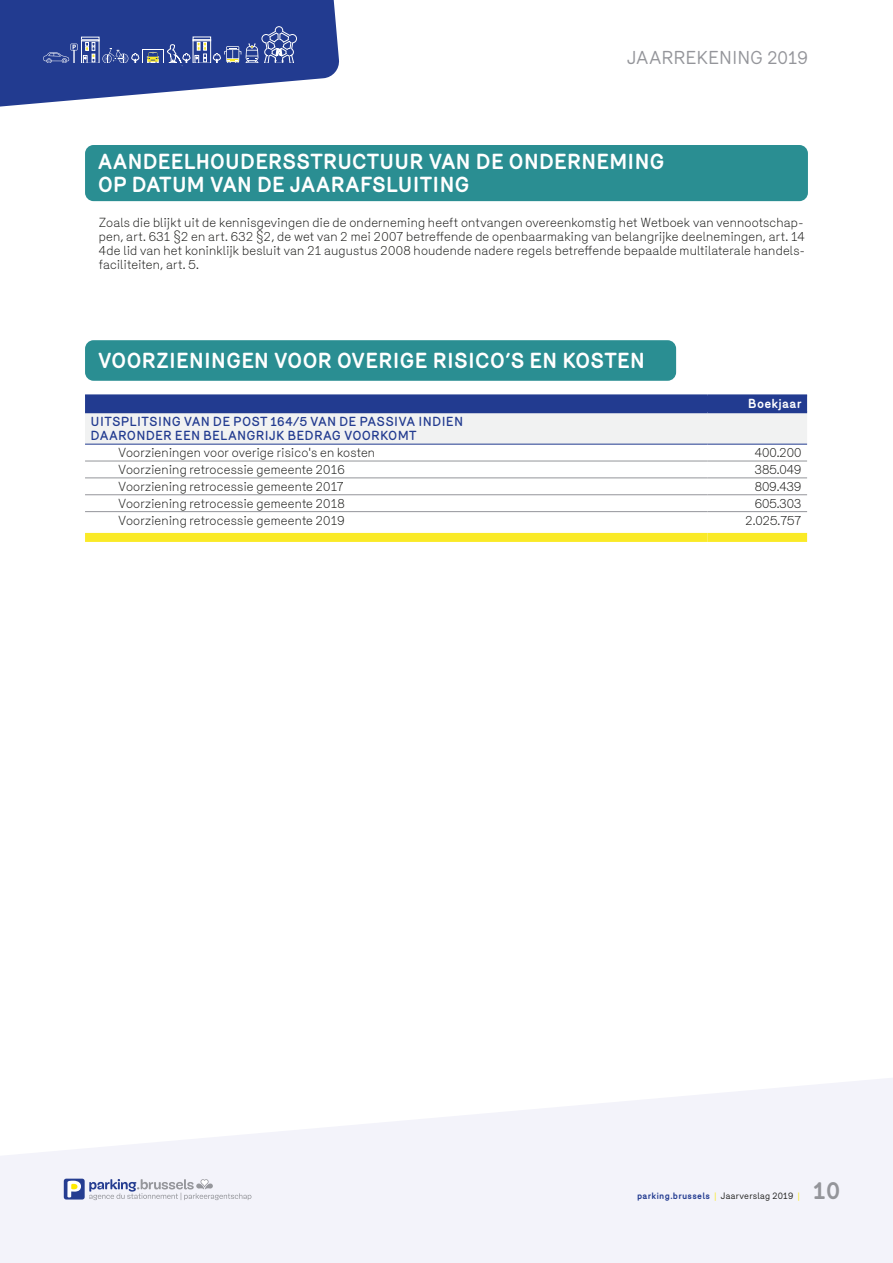
<style>
.page{position:relative;width:893px;height:1263px;background:#fff}
.page>*{position:absolute;margin:0;border:0;box-sizing:border-box;transform-origin:0 0}
.t1{font:700 24px "Mercury";color:#94959a}
.t2{font:700 21px/22.5px "Mercury";letter-spacing:-.015em;color:#fff}
.t3{font:18px "Mercury";letter-spacing:-.01em;color:#94959a}
.t4{font:300 12.6px/14.1px "Mercury";letter-spacing:.005em;color:#1d1d1b;text-align:justify}
.t5{font:500 12.6px/14.1px "Mercury";letter-spacing:.01em;color:#223b90}
.t6{font:700 12.6px "Mercury";letter-spacing:.015em;color:#fff}
.t7{font:700 9px "Mercury";letter-spacing:.03em;color:#223b90}
.s1{font-weight:400;color:#faea27}
.s2{font-weight:400;color:#1d1d1b}
</style>
<div class="page">
<svg style="left:0;top:1078px;width:893px;height:185px;fill:#f3f3fa"></svg>
<div style="left:64px;top:1178px;width:21px;height:21px;background:#253d91;border-radius:2px"></div>
<svg style="left:67px;top:1181px;width:14px;height:16px"></svg>
<svg style="left:89px;top:1179px;width:162px;height:21px"></svg>
<svg style="left:0;top:0;width:339px;height:107px"></svg>
<hr style="left:38px;top:63px;width:264px;height:2px;background:#223b90">
<svg style="left:85px;top:396px;width:722px;height:48px"></svg>
<hr style="left:85px;top:461px;width:623px;height:1px;background:#94959a">
<hr style="left:708px;top:461px;width:99px;height:1px;background:#94959a">
<div style="left:85px;top:533px;width:623px;height:9px;background:#faea27"></div>
<div style="left:708px;top:533px;width:99px;height:9px;background:#faea27"></div>
<hr style="left:85px;top:394px;width:623px;height:2px;background:#223b90">
<hr style="left:708px;top:394px;width:99px;height:2px;background:#223b90">
<hr style="left:85px;top:411px;width:623px;height:2px;background:#223b90">
<hr style="left:708px;top:411px;width:99px;height:2px;background:#223b90">
<hr style="left:85px;top:478px;width:623px;height:1px;background:#94959a">
<hr style="left:708px;top:478px;width:99px;height:1px;background:#94959a">
<hr style="left:85px;top:494px;width:623px;height:1px;background:#94959a">
<hr style="left:708px;top:494px;width:99px;height:1px;background:#94959a">
<hr style="left:85px;top:511px;width:623px;height:1px;background:#94959a">
<hr style="left:708px;top:511px;width:99px;height:1px;background:#94959a">
<hr style="left:85px;top:444px;width:623px;height:1px;background:#223b90">
<hr style="left:708px;top:444px;width:99px;height:1px;background:#223b90">
<div style="left:85px;top:340px;width:591px;height:41px;background:#2a8e92;border-radius:9px"></div>
<div style="left:85px;top:145px;width:723px;height:56px;background:#2a8e92;border-radius:9px"></div>
<h3 class="t3" style="left:627px;top:48px;width:182px">JAARREKENING 2019</h3>
<h2 class="t2" style="left:98px;top:151px;width:568px">AANDEELHOUDERSSTRUCTUUR VAN DE ONDERNEMING<br>OP DATUM VAN DE JAARAFSLUITING</h2>
<p class="t4" style="left:99px;top:216px;width:707px">Zoals die blijkt uit de kennisgevingen die de onderneming heeft ontvangen overeenkomstig het Wetboek van vennootschap&shy;pen, art. 631 §2 en art. 632 §2, de wet van 2 mei 2007 betreffende de openbaarmaking van belangrijke deelnemingen, art. 14<br>4de lid van het koninklijk besluit van 21 augustus 2008 houdende nadere regels betreffende bepaalde multilaterale handels&shy;faciliteiten, art. 5.</p>
<h2 class="t2" style="left:98px;top:349px;width:549px">VOORZIENINGEN VOOR OVERIGE RISICO’S EN KOSTEN</h2>
<p class="t6" style="left:748px;top:397px;width:55px">Boekjaar</p>
<p class="t5" style="left:91px;top:415px;width:374px">UITSPLITSING VAN DE POST 164/5 VAN DE PASSIVA INDIEN<br>DAARONDER EEN BELANGRIJK BEDRAG VOORKOMT</p>
<p class="t4" style="left:118px;top:446px;width:258px">Voorzieningen voor overige risico's en kosten</p>
<p class="t4" style="left:755px;top:446px;width:48px">400.200</p>
<p class="t4" style="left:118px;top:462px;width:228px">Voorziening retrocessie gemeente 2016</p>
<p class="t4" style="left:755px;top:462px;width:48px">385.049</p>
<p class="t4" style="left:118px;top:479px;width:227px">Voorziening retrocessie gemeente 2017</p>
<p class="t4" style="left:755px;top:479px;width:48px">809.439</p>
<p class="t4" style="left:118px;top:496px;width:228px">Voorziening retrocessie gemeente 2018</p>
<p class="t4" style="left:755px;top:496px;width:48px">605.303</p>
<p class="t4" style="left:118px;top:513px;width:228px">Voorziening retrocessie gemeente 2019</p>
<p class="t4" style="left:745px;top:513px;width:58px">2.025.757</p>
<p class="t7" style="left:637px;top:1190px;width:164px">parking.brussels <span class="s1">|</span> <span class="s2">Jaarverslag 2019</span> <span class="s1">|</span></p>
<h1 class="t1" style="left:813px;top:1176px;width:29px">10</h1>
</div>
